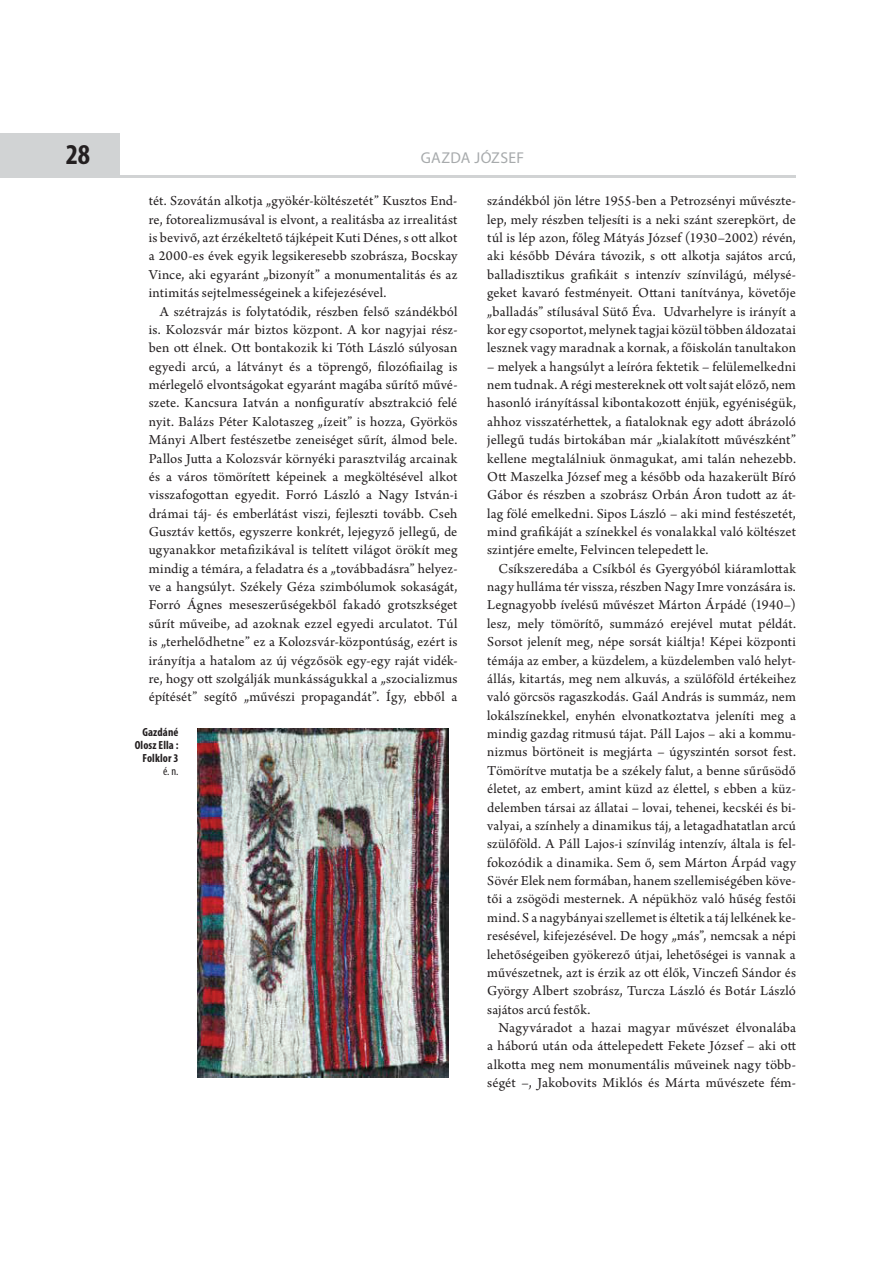
<style>
.page{position:relative;width:893px;height:1263px;background:#fff}
.page>*{position:absolute;margin:0;border:0;box-sizing:border-box;transform-origin:0 0}
.t1{font:condensed 28.8px "Myriad Pro";color:#231f20}
.t2{font:15.75px "Myriad Pro";letter-spacing:.015em;color:#a7aaac}
.t3{font:14.4px/18.3px "Arno Pro";letter-spacing:.01em;color:#231f20;text-align:justify}
.t4{font:700 condensed 11.85px/13px "Myriad Pro";letter-spacing:.01em;color:#231f20;text-align:right}
.t5{font:condensed 11.85px "Myriad Pro";color:#231f20}
</style>
<div class="page">
<div style="left:0;top:133px;width:119px;height:45px;background:#d1d3d4"></div>
<hr style="left:119px;top:175px;width:677px;height:3px;background:#d1d3d4">
<img style="left:197px;top:729px;width:252px;height:349px">
<h1 class="t1" style="left:67px;top:137px;width:24px">28</h1>
<p class="t2" style="left:421px;top:149px;width:105px">GAZDA JÓZSEF</p>
<p class="t3" style="left:149px;top:193px;width:310px">tét. Szovátán alkotja „gyökér-költészetét” Kusztos End&shy;re, fotorealizmusával is elvont, a realitásba az irrealitást is bevivő, azt érzékeltető tájképeit Kuti Dénes, s ott alkot a 2000-es évek egyik legsikeresebb szobrásza, Bocskay Vince, aki egyaránt „bizonyít” a monumentalitás és az intimitás sejtelmességeinek a kifejezésével.</p>
<p class="t3" style="left:149px;top:303px;width:310px;text-indent:11px">A szétrajzás is folytatódik, részben felső szándékból is. Kolozsvár már biztos központ. A kor nagyjai rész&shy;ben ott élnek. Ott bontakozik ki Tóth László súlyosan egyedi arcú, a látványt és a töprengő, filozófiailag is mérlegelő elvontságokat egyaránt magába sűrítő művé&shy;szete. Kancsura Iatván a nonfiguratív absztrakció felé nyit. Balázs Péter Kalotaszeg „ízeit” is hozza, Györkös Mányi Albert festészetbe zeneiséget sűrít, álmod bele.<br>Pallos Jutta a Kolozsvár környéki parasztvilág arcainak és a város tömörített képeinek a megköltésével alkot visszafogottan egyedit. Forró László a Nagy István-i drámai táj- és emberlátást viszi, fejleszti tovább. Cseh Gusztáv kettős, egyszerre konkrét, lejegyző jellegű, de ugyanakkor metafizikával is telített világot örökít meg mindig a témára, a feladatra és a „továbbadásra” helyez&shy;ve a hangsúlyt. Székely Géza szimbólumok sokaságát, Forró Ágnes meseszerűségekből fakadó grotszkséget sűrít műveibe, ad azoknak ezzel egyedi arculatot. Túl is „terhelődhetne” ez a Kolozsvár-központúság, ezért is irányítja a hatalom az új végzősök egy-egy raját vidék&shy;re, hogy ott szolgálják munkásságukkal a „szocializmus építését” segítő „művészi propagandát”. Így, ebből a</p>
<p class="t3" style="left:487px;top:193px;width:310px">szándékból jön létre 1955-ben a Petrozsényi művészte&shy;lep, mely részben teljesíti is a neki szánt szerepkört, de túl is lép azon, főleg Mátyás József (1930–2002) révén, aki később Dévára távozik, s ott alkotja sajátos arcú, balladisztikus grafikáit s intenzív színvilágú, mélysé&shy;geket kavaró festményeit. Ottani tanítványa, követője „balladás” stílusával Sütő Éva. Udvarhelyre is irányít a kor egy csoportot, melynek tagjai közül többen áldozatai lesznek vagy maradnak a kornak, a főiskolán tanultakon</p>
<p class="t3" style="left:487px;top:358px;width:310px">– melyek a hangsúlyt a leíróra fektetik – felülemelkedni nem tudnak. A régi mestereknek ott volt saját előző, nem hasonló irányítással kibontakozott énjük, egyéniségük, ahhoz visszatérhettek, a fiataloknak egy adott ábrázoló jellegű tudás birtokában már „kialakított művészként” kellene megtalálniuk önmagukat, ami talán nehezebb.<br>Ott Maszelka József meg a később oda hazakerült Bíró Gábor és részben a szobrász Orbán Áron tudott az át&shy;lag fölé emelkedni. Sipos László – aki mind festészetét, mind grafikáját a színekkel és vonalakkal való költészet szintjére emelte, Felvincen telepedett le.</p>
<p class="t3" style="left:487px;top:560px;width:310px;text-indent:11px">Csíkszeredába a Csíkból és Gyergyóból kiáramlottak nagy hulláma tér vissza, részben Nagy Imre vonzására is.<br>Legnagyobb ívelésű művészet Márton Árpádé (1940–) lesz, mely tömörítő, summázó erejével mutat példát.<br>Sorsot jelenít meg, népe sorsát kiáltja! Képei központi témája az ember, a küzdelem, a küzdelemben való helyt&shy;állás, kitartás, meg nem alkuvás, a szülőföld értékeihez való görcsös ragaszkodás. Gaál András is summáz, nem lokálszínekkel, enyhén elvonatkoztatva jeleníti meg a mindig gazdag ritmusú tájat. Páll Lajos – aki a kommu&shy;nizmus börtöneit is megjárta – úgyszintén sorsot fest.<br>Tömörítve mutatja be a székely falut, a benne sűrűsödő életet, az embert, amint küzd az élettel, s ebben a küz&shy;delemben társai az állatai – lovai, tehenei, kecskéi és bi&shy;valyai, a színhely a dinamikus táj, a letagadhatatlan arcú szülőföld. A Páll Lajos-i színvilág intenzív, általa is fel&shy;fokozódik a dinamika. Sem ő, sem Márton Árpád vagy Sövér Elek nem formában, hanem szellemiségében köve&shy;tői a zsögödi mesternek. A népükhöz való hűség festői mind. S a nagybányai szellemet is éltetik a táj lelkének ke&shy;resésével, kifejezésével. De hogy „más”, nemcsak a népi lehetőségeiben gyökerező útjai, lehetőségei is vannak a művészetnek, azt is érzik az ott élők, Vinczefi Sándor és György Albert szobrász, Turcza László és Botár László sajátos arcú festők.</p>
<p class="t3" style="left:487px;top:1020px;width:310px;text-indent:11px">Nagyváradot a hazai magyar művészet élvonalába a háború után oda áttelepedett Fekete József – aki ott alkotta meg nem monumentális műveinek nagy több&shy;ségét –, Jakobovits Miklós és Márta művészete fém-</p>
<p class="t4" style="left:135px;top:726px;width:45px">Gazdáné<br>Olosz Ella :<br>Folklor 3</p>
<p class="t5" style="left:163px;top:764px;width:17px">é. n.</p>
</div>
